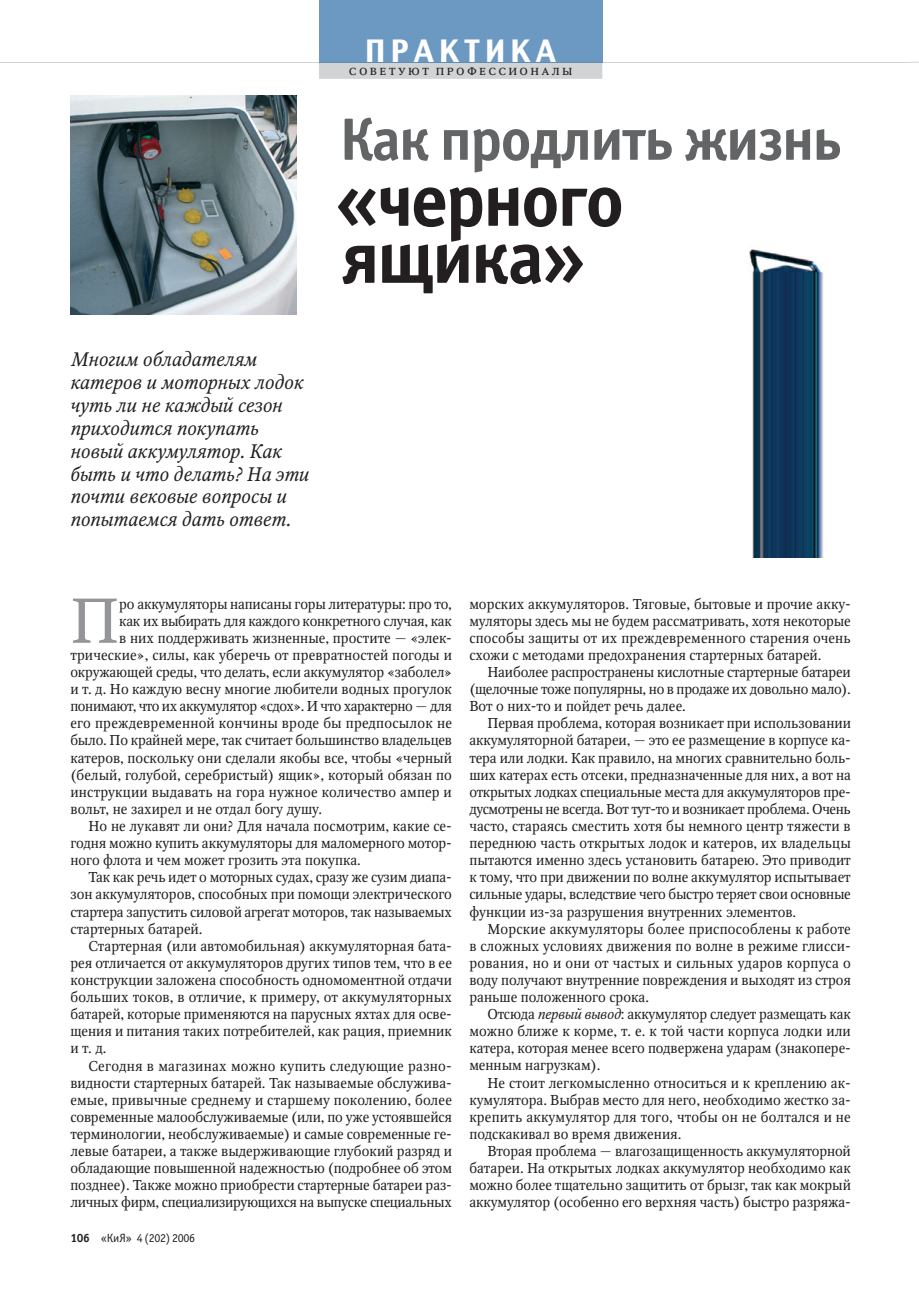
<style>
.page{position:relative;width:919px;height:1289px;background:#fff}
.page>*{position:absolute;margin:0;border:0;box-sizing:border-box;transform-origin:0 0}
.t1{font:700 75px/57px "Officina Sans C";letter-spacing:-.035em;color:#231f20}
.t2{font:63.15px "Octava C";color:#939598}
.t3{font:700 60px "Officina Sans C";letter-spacing:-.03em;color:#636466}
.t4{font:30px "Rostislav";letter-spacing:.175em;color:#fff}
.t5{font:italic 19.5px/22.8px "Octava C";color:#231f20}
.t6{font:14.25px/17.1px "Octava C";letter-spacing:-.005em;color:#231f20;text-align:justify}
.t7{font:14.25px "Octava C";letter-spacing:-.03em;color:#231f20}
.t8{font:14.25px "Octava C";letter-spacing:.015em;color:#231f20}
.t9{font:14.25px "Octava C";letter-spacing:.02em;color:#231f20}
.t10{font:13.5px "Octava SCC";letter-spacing:.175em;color:#231f20}
.t11{font:12px "Officina Sans C";letter-spacing:-.025em;color:#231f20}
.s1{font-weight:700}
.s2{font-style:italic}
</style>
<div class="page">
<img style="left:749px;top:249px;width:75px;height:308px">
<img style="left:70px;top:95px;width:226px;height:219px">
<hr style="left:0;top:62px;width:906px;height:1px;background:#d1d3d4">
<svg style="left:906px;top:62px;width:12px;height:1px"></svg>
<div style="left:319px;top:62px;width:283px;height:17px;background:#d1d3d4"></div>
<div style="left:319px;top:0;width:283px;height:62px;background:#6b99c2"></div>
<hr style="left:319px;top:62px;width:283px;height:1px;background:#628cb2">
<h3 class="t4" style="left:365px;top:41px;width:192px">ПРАКТИКА</h3>
<p class="t10" style="left:349px;top:62px;width:225px">советуют профессионалы</p>
<h3 class="t3" style="left:339px;top:118px;width:504px">Как продлить жизнь</h3>
<h3 class="t5" style="left:70px;top:350px;width:240px">Многим обладателям катеров и моторных лодок чуть ли не каждый сезон приходится покупать новый аккумулятор. Как быть и что делать? На эти почти вековые вопросы и попытаемся дать ответ.</h3>
<h1 class="t1" style="left:335px;top:180px;width:290px">«черного ящика»</h1>
<h2 class="t2" style="left:70px;top:597px;width:50px">П</h2>
<p class="t6" style="left:119px;top:596px;width:334px">ро аккумуляторы написаны горы литературы: про то,</p>
<p class="t6" style="left:119px;top:613px;width:334px">как их выбирать для каждого конкретного случая, как</p>
<p class="t6" style="left:119px;top:630px;width:334px">в них поддерживать жизненные, простите — «элек-</p>
<p class="t6" style="left:70px;top:648px;width:383px">трические», силы, как уберечь от превратностей погоды и</p>
<p class="t6" style="left:70px;top:665px;width:383px">окружающей среды, что делать, если аккумулятор «заболел»</p>
<p class="t6" style="left:70px;top:682px;width:383px">и т. д. Но каждую весну многие любители водных прогулок</p>
<p class="t7" style="left:70px;top:701px;width:383px">понимают, что их аккумулятор «сдох». И что характерно — для</p>
<p class="t8" style="left:70px;top:718px;width:383px">его преждевременной кончины вроде бы предпосылок не</p>
<p class="t6" style="left:70px;top:733px;width:383px">было. По крайней мере, так считает большинство владельцев</p>
<p class="t6" style="left:70px;top:750px;width:383px">катеров, поскольку они сделали якобы все, чтобы «черный</p>
<p class="t6" style="left:70px;top:767px;width:383px">(белый, голубой, серебристый) ящик», который обязан по</p>
<p class="t6" style="left:70px;top:784px;width:383px">инструкции выдавать на гора нужное количество ампер и</p>
<p class="t6" style="left:70px;top:801px;width:253px">вольт, не захирел и не отдал богу душу.</p>
<p class="t6" style="left:88px;top:819px;width:365px">Но не лукавят ли они? Для начала посмотрим, какие се-</p>
<p class="t6" style="left:70px;top:836px;width:383px">годня можно купить аккумуляторы для маломерного мотор-</p>
<p class="t6" style="left:70px;top:853px;width:292px">ного флота и чем может грозить эта покупка.</p>
<p class="t6" style="left:88px;top:870px;width:365px">Так как речь идет о моторных судах, сразу же сузим диапа-</p>
<p class="t6" style="left:70px;top:887px;width:383px">зон аккумуляторов, способных при помощи электрического</p>
<p class="t6" style="left:70px;top:904px;width:383px">стартера запустить силовой агрегат моторов, так называемых</p>
<p class="t6" style="left:70px;top:921px;width:134px">стартерных батарей.</p>
<p class="t6" style="left:88px;top:938px;width:365px">Стартерная (или автомобильная) аккумуляторная бата-</p>
<p class="t6" style="left:70px;top:955px;width:383px">рея отличается от аккумуляторов других типов тем, что в ее</p>
<p class="t6" style="left:70px;top:972px;width:383px">конструкции заложена способность одномоментной отдачи</p>
<p class="t6" style="left:70px;top:990px;width:383px">больших токов, в отличие, к примеру, от аккумуляторных</p>
<p class="t6" style="left:70px;top:1007px;width:383px">батарей, которые применяются на парусных яхтах для осве-</p>
<p class="t6" style="left:70px;top:1024px;width:383px">щения и питания таких потребителей, как рация, приемник</p>
<p class="t6" style="left:70px;top:1041px;width:38px">и т. д.</p>
<p class="t9" style="left:88px;top:1060px;width:365px">Сегодня в магазинах можно купить следующие разно-</p>
<p class="t6" style="left:70px;top:1075px;width:383px">видности стартерных батарей. Так называемые обслужива-</p>
<p class="t6" style="left:70px;top:1092px;width:383px">емые, привычные среднему и старшему поколению, более</p>
<p class="t6" style="left:70px;top:1109px;width:383px">современные малообслуживаемые (или, по уже устоявшейся</p>
<p class="t6" style="left:70px;top:1126px;width:383px">терминологии, необслуживаемые) и самые современные ге-</p>
<p class="t6" style="left:70px;top:1143px;width:383px">левые батареи, а также выдерживающие глубокий разряд и</p>
<p class="t6" style="left:70px;top:1161px;width:383px">обладающие повышенной надежностью (подробнее об этом</p>
<p class="t6" style="left:70px;top:1178px;width:383px">позднее). Также можно приобрести стартерные батареи раз-</p>
<p class="t6" style="left:70px;top:1195px;width:383px">личных фирм, специализирующихся на выпуске специальных</p>
<p class="t11" style="left:70px;top:1233px;width:126px"><span class="s1">106</span> «КиЯ» 4 (202) 2006</p>
<p class="t6" style="left:469px;top:596px;width:383px">морских аккумуляторов. Тяговые, бытовые и прочие акку&shy;муляторы здесь мы не будем рассматривать, хотя некоторые способы защиты от их преждевременного старения очень схожи с методами предохранения стартерных батарей.</p>
<p class="t6" style="left:469px;top:665px;width:383px;text-indent:18px">Наиболее распространены кислотные стартерные батареи (щелочные тоже популярны, но в продаже их довольно мало).<br>Вот о них-то и пойдет речь далее.</p>
<p class="t6" style="left:469px;top:716px;width:383px;text-indent:18px">Первая проблема, которая возникает при использовании аккумуляторной батареи, — это ее размещение в корпусе ка&shy;тера или лодки. Как правило, на многих сравнительно боль&shy;ших катерах есть отсеки, предназначенные для них, а вот на открытых лодках специальные места для аккумуляторов пре&shy;дусмотрены не всегда. Вот тут-то и возникает проблема. Очень часто, стараясь сместить хотя бы немного центр тяжести в переднюю часть открытых лодок и катеров, их владельцы пытаются именно здесь установить батарею. Это приводит к тому, что при движении по волне аккумулятор испытывает сильные удары, вследствие чего быстро теряет свои основные функции из-за разрушения внутренних элементов.</p>
<p class="t6" style="left:469px;top:921px;width:383px;text-indent:18px">Морские аккумуляторы более приспособлены к работе в сложных условиях движения по волне в режиме глисси&shy;рования, но и они от частых и сильных ударов корпуса о воду получают внутренние повреждения и выходят из строя раньше положенного срока.</p>
<p class="t6" style="left:469px;top:1007px;width:383px;text-indent:18px">Отсюда <span class="s2">первый вывод</span>: аккумулятор следует размещать как можно ближе к корме, т. е. к той части корпуса лодки или катера, которая менее всего подвержена ударам (знакопере&shy;менным нагрузкам).</p>
<p class="t6" style="left:469px;top:1075px;width:383px;text-indent:18px">Не стоит легкомысленно относиться и к креплению ак&shy;кумулятора. Выбрав место для него, необходимо жестко за&shy;крепить аккумулятор для того, чтобы он не болтался и не подскакивал во время движения.</p>
<p class="t6" style="left:469px;top:1143px;width:383px;text-indent:18px">Вторая проблема — влагозащищенность аккумуляторной батареи. На открытых лодках аккумулятор необходимо как можно более тщательно защитить от брызг, так как мокрый аккумулятор (особенно его верхняя часть) быстро разряжа-</p>
</div>
